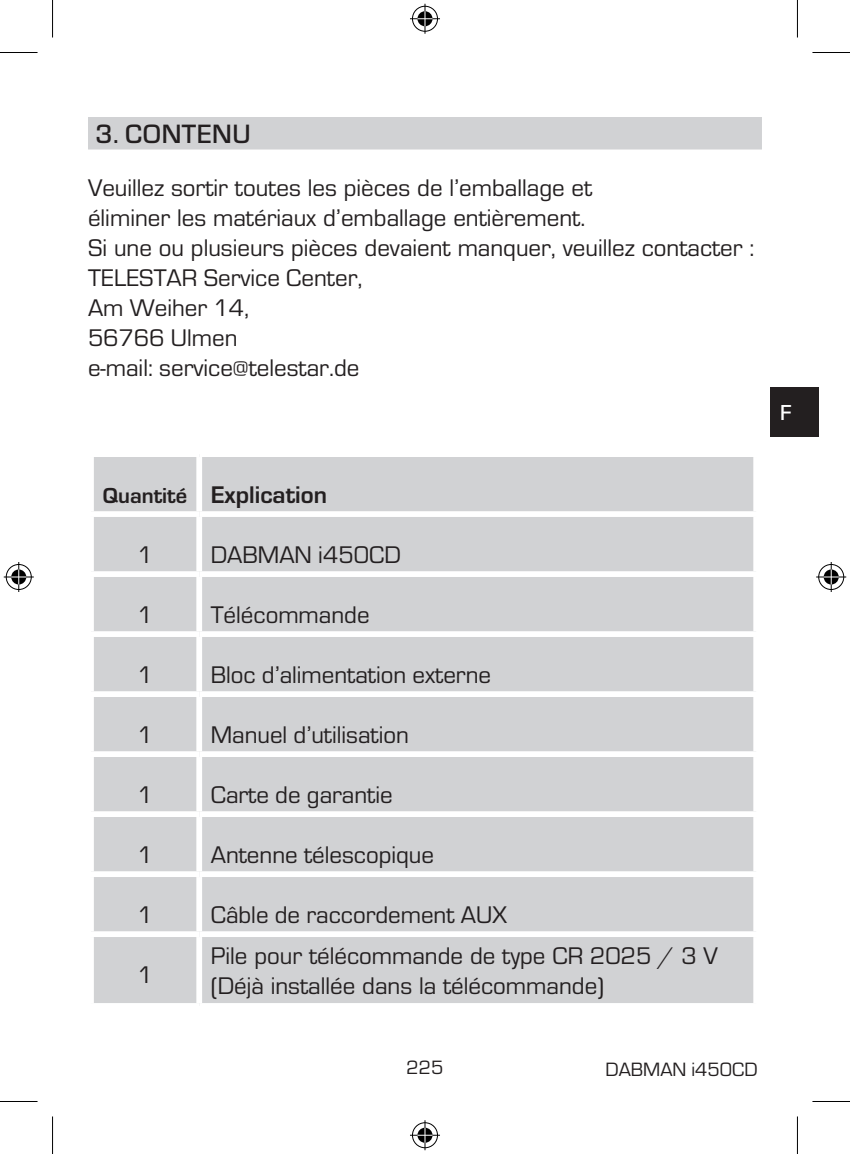
<style>
.page{position:relative;width:850px;height:1154px;background:#fff}
.page>*{position:absolute;margin:0;border:0;box-sizing:border-box;transform-origin:0 0}
.t1{font:500 27.5px "Eurostile OT";letter-spacing:.02em;color:#231f20}
.t2{font:25px/30px "Eurostile OT";color:#231f20}
.t3{font:700 25px "Eurostile OT";color:#231f20}
.t4{font:500 22.5px "Eurostile OT";color:#fff}
.t5{font:20px "Eurostile OT";color:#231f20}
.s1{font-size:22.5px}
</style>
<div class="page">
<div style="left:769px;top:387px;width:49px;height:50px;background:#231f20"></div>
<div style="left:88px;top:117px;width:673px;height:32px;background:#d1d2d4"></div>
<div style="left:94px;top:457px;width:659px;height:546px;background:#d1d2d4"></div>
<div style="left:88px;top:511px;width:111px;height:6px;background:#fff"></div>
<div style="left:196px;top:457px;width:6px;height:54px;background:#fff"></div>
<div style="left:199px;top:511px;width:559px;height:6px;background:#fff"></div>
<div style="left:196px;top:517px;width:6px;height:54px;background:#fff"></div>
<div style="left:88px;top:571px;width:111px;height:6px;background:#fff"></div>
<div style="left:196px;top:577px;width:6px;height:54px;background:#fff"></div>
<div style="left:199px;top:571px;width:559px;height:6px;background:#fff"></div>
<div style="left:88px;top:631px;width:111px;height:6px;background:#fff"></div>
<div style="left:196px;top:637px;width:6px;height:54px;background:#fff"></div>
<div style="left:199px;top:631px;width:559px;height:6px;background:#fff"></div>
<div style="left:88px;top:691px;width:111px;height:6px;background:#fff"></div>
<div style="left:196px;top:697px;width:6px;height:54px;background:#fff"></div>
<div style="left:199px;top:691px;width:559px;height:6px;background:#fff"></div>
<div style="left:88px;top:751px;width:111px;height:6px;background:#fff"></div>
<div style="left:196px;top:757px;width:6px;height:54px;background:#fff"></div>
<div style="left:199px;top:751px;width:559px;height:6px;background:#fff"></div>
<div style="left:88px;top:811px;width:111px;height:6px;background:#fff"></div>
<div style="left:196px;top:817px;width:6px;height:54px;background:#fff"></div>
<div style="left:199px;top:811px;width:559px;height:6px;background:#fff"></div>
<div style="left:88px;top:871px;width:111px;height:6px;background:#fff"></div>
<div style="left:196px;top:877px;width:6px;height:54px;background:#fff"></div>
<div style="left:199px;top:871px;width:559px;height:6px;background:#fff"></div>
<div style="left:88px;top:931px;width:111px;height:6px;background:#fff"></div>
<div style="left:196px;top:937px;width:6px;height:66px;background:#fff"></div>
<div style="left:199px;top:931px;width:559px;height:6px;background:#fff"></div>
<hr style="left:0;top:52px;width:38px;height:1px;background:#000">
<hr style="left:812px;top:52px;width:37px;height:1px;background:#000">
<hr style="left:0;top:1101px;width:38px;height:1px;background:#000">
<hr style="left:812px;top:1101px;width:37px;height:1px;background:#000">
<hr style="left:52px;top:0;width:1px;height:38px;background:#000">
<hr style="left:52px;top:1116px;width:1px;height:38px;background:#000">
<hr style="left:796px;top:0;width:1px;height:38px;background:#000">
<hr style="left:796px;top:1116px;width:1px;height:38px;background:#000">
<div style="left:410px;top:5px;width:29px;height:28px;border:3px solid #fff;border-radius:50%"></div>
<hr style="left:410px;top:17px;width:30px;height:3px;background:#fff">
<hr style="left:423px;top:4px;width:3px;height:30px;background:#fff">
<div style="left:415px;top:10px;width:19px;height:18px;border:3px solid #fff;border-radius:50%"></div>
<div style="left:412px;top:6px;width:25px;height:26px;border:1px solid #000;border-radius:50%"></div>
<hr style="left:410px;top:18px;width:30px;height:1px;background:#000">
<hr style="left:424px;top:4px;width:1px;height:30px;background:#000">
<svg style="left:417px;top:11px;width:15px;height:15px"></svg>
<div style="left:410px;top:1121px;width:29px;height:28px;border:3px solid #fff;border-radius:50%"></div>
<hr style="left:410px;top:1134px;width:30px;height:3px;background:#fff">
<hr style="left:423px;top:1120px;width:3px;height:30px;background:#fff">
<div style="left:415px;top:1126px;width:19px;height:18px;border:3px solid #fff;border-radius:50%"></div>
<div style="left:412px;top:1122px;width:25px;height:26px;border:1px solid #000;border-radius:50%"></div>
<hr style="left:410px;top:1135px;width:30px;height:1px;background:#000">
<hr style="left:424px;top:1120px;width:1px;height:30px;background:#000">
<svg style="left:417px;top:1128px;width:15px;height:15px"></svg>
<div style="left:5px;top:563px;width:28px;height:28px;border:3px solid #fff;border-radius:50%"></div>
<hr style="left:4px;top:575px;width:30px;height:3px;background:#fff">
<hr style="left:17px;top:562px;width:3px;height:30px;background:#fff">
<div style="left:10px;top:568px;width:18px;height:18px;border:3px solid #fff;border-radius:50%"></div>
<div style="left:6px;top:564px;width:26px;height:26px;border:1px solid #000;border-radius:50%"></div>
<hr style="left:4px;top:576px;width:30px;height:1px;background:#000">
<hr style="left:18px;top:562px;width:1px;height:30px;background:#000">
<svg style="left:11px;top:569px;width:15px;height:15px"></svg>
<div style="left:816px;top:563px;width:28px;height:28px;border:3px solid #fff;border-radius:50%"></div>
<hr style="left:815px;top:575px;width:30px;height:3px;background:#fff">
<hr style="left:829px;top:562px;width:3px;height:30px;background:#fff">
<div style="left:821px;top:568px;width:18px;height:18px;border:3px solid #fff;border-radius:50%"></div>
<div style="left:818px;top:564px;width:25px;height:26px;border:1px solid #000;border-radius:50%"></div>
<hr style="left:815px;top:576px;width:30px;height:1px;background:#000">
<hr style="left:830px;top:562px;width:1px;height:30px;background:#000">
<svg style="left:823px;top:569px;width:15px;height:15px"></svg>
<p class="t1" style="left:95px;top:118px;width:157px">3. CONTENU</p>
<p class="t2" style="left:88px;top:173px;width:667px">Veuillez sortir toutes les pièces de l’emballage et<br>éliminer les matériaux d’emballage entièrement.<br>Si une ou plusieurs pièces devaient manquer, veuillez contacter :<br>TELESTAR Service Center,<br>Am Weiher 14,<br>56766 Ulmen<br>e-mail: service@telestar.de</p>
<p class="t4" style="left:779px;top:400px;width:13px">F</p>
<p class="t3" style="left:103px;top:480px;width:225px"><span class="s1">Quantité</span> Explication</p>
<p class="t2" style="left:137px;top:540px;width:17px">1</p>
<p class="t2" style="left:211px;top:540px;width:191px">DABMAN i450CD</p>
<p class="t2" style="left:137px;top:600px;width:17px">1</p>
<p class="t2" style="left:211px;top:600px;width:160px">Télécommande</p>
<p class="t2" style="left:137px;top:660px;width:17px">1</p>
<p class="t2" style="left:211px;top:660px;width:282px">Bloc d’alimentation externe</p>
<p class="t2" style="left:137px;top:720px;width:17px">1</p>
<p class="t2" style="left:211px;top:720px;width:199px">Manuel d’utilisation</p>
<p class="t2" style="left:137px;top:780px;width:17px">1</p>
<p class="t2" style="left:211px;top:780px;width:183px">Carte de garantie</p>
<p class="t2" style="left:137px;top:840px;width:17px">1</p>
<p class="t2" style="left:211px;top:840px;width:225px">Antenne télescopique</p>
<p class="t2" style="left:137px;top:900px;width:17px">1</p>
<p class="t2" style="left:211px;top:900px;width:297px">Câble de raccordement AUX</p>
<p class="t2" style="left:137px;top:960px;width:17px">1</p>
<p class="t2" style="left:211px;top:942px;width:508px">Pile pour télécommande de type CR 2025 / 3 V (Déjà installée dans la télécommande)</p>
<p class="t5" style="left:406px;top:1056px;width:38px">225</p>
<p class="t5" style="left:605px;top:1058px;width:153px">DABMAN i450CD</p>
</div>
